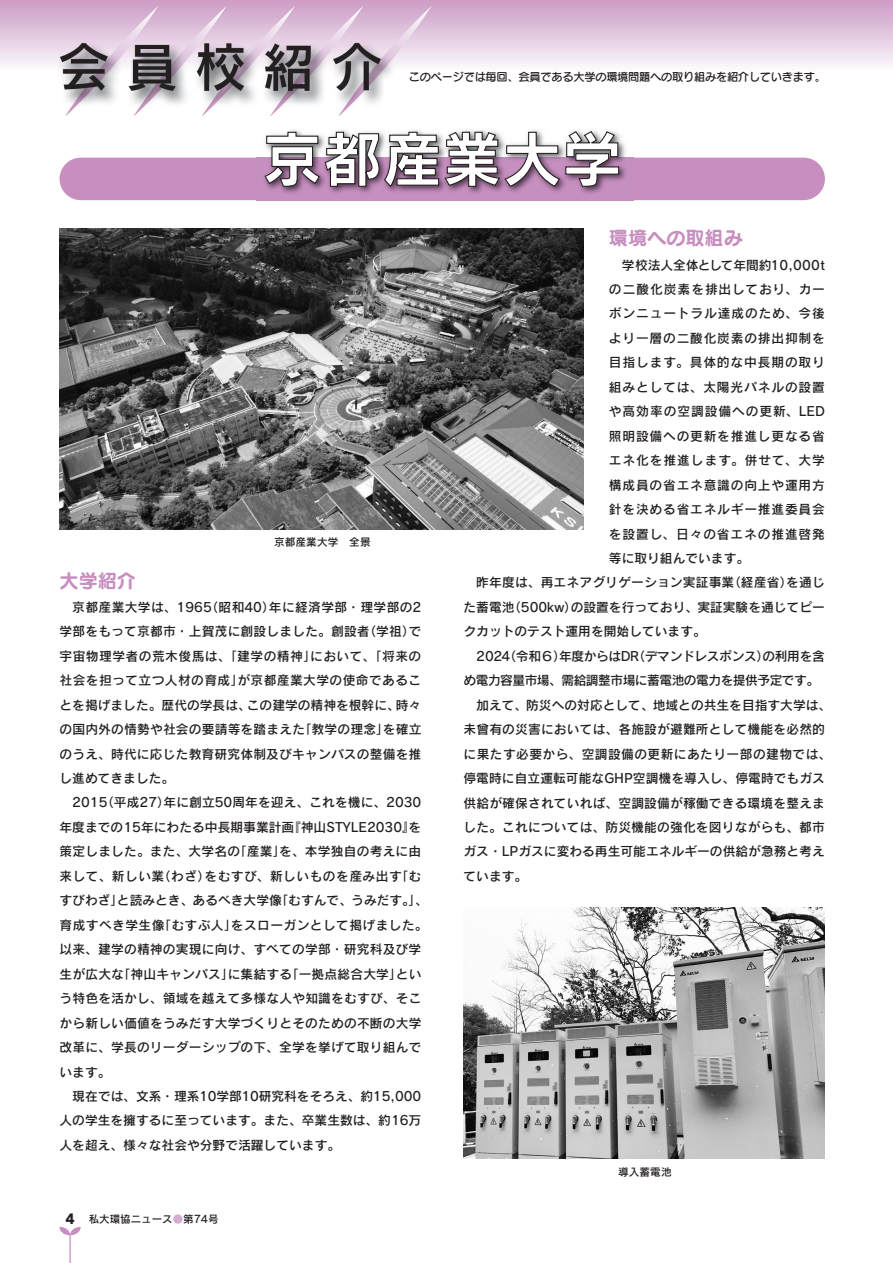
<style>
.page{position:relative;width:893px;height:1263px;background:#fff}
.page>*{position:absolute;margin:0;border:0;box-sizing:border-box;transform-origin:0 0}
.t1{font:60px "Rodin Pro B";color:#fff}
.t2{font:19.2px "Seurat Pro B";color:#c78ebf}
.t3{font:12.75px/24.5px "Rodin Pro DB";letter-spacing:.015em;color:#231f20;text-align:justify}
.t4{font:12.75px "Rodin Pro DB";letter-spacing:.065em;color:#231f20}
.t5{font:12.75px "Rodin Pro DB";letter-spacing:.06em;color:#231f20}
.t6{font:12.75px "Rodin Pro DB";letter-spacing:.075em;color:#231f20}
.t7{font:12.75px "Rodin Pro DB";letter-spacing:-.03em;color:#231f20}
.t8{font:12.75px "Rodin Pro DB";letter-spacing:-.04em;color:#231f20}
.t9{font:12.75px "Rodin Pro DB";letter-spacing:.035em;color:#231f20}
.t10{font:12.75px "Rodin Pro DB";letter-spacing:-.01em;color:#231f20}
.t11{font:12.75px "Rodin Pro DB";letter-spacing:.07em;color:#231f20}
.t12{font:11.25px "Seurat Pro DB";letter-spacing:-.025em;color:#231f20}
.t13{font:10.65px "Rodin Pro DB";letter-spacing:.01em;color:#231f20}
.t14{font:10.5px "Rodin Pro DB";color:#231f20}
.s1{font-family:"Rodin Pro EB";font-size:13.5px}
.s2{color:#d4add0}
</style>
<div class="page">
<hr style="left:69px;top:1235px;width:2px;height:28px;background:#c78ebf">
<svg style="left:60px;top:1227px;width:21px;height:8px"></svg>
<img style="left:0;top:0;width:893px;height:116px">
<div style="left:60px;top:158px;width:765px;height:42px;background:#c78ebf;border-radius:21px"></div>
<img style="left:269px;top:158px;width:357px;height:35px">
<svg style="left:264px;top:130px;width:356px;height:58px"></svg>
<img style="left:60px;top:229px;width:523px;height:300px">
<img style="left:463px;top:907px;width:362px;height:252px">
<p class="t12" style="left:409px;top:70px;width:419px">このページでは毎回、会員である大学の環境問題への取り組みを紹介していきます。</p>
<h1 class="t1" style="left:262px;top:119px;width:361px">京都産業大学</h1>
<p class="t13" style="left:274px;top:534px;width:98px">京都産業大学　全景</p>
<h2 class="t2" style="left:60px;top:567px;width:78px">大学紹介</h2>
<p class="t3" style="left:60px;top:594px;width:363px;text-indent:13px">京都産業大学は、1965（昭和40）年に経済学部・理学部の2学部をもって京都市・上賀茂に創設しました。創設者（学祖）で宇宙物理学者の荒木俊馬は、「建学の精神」において、「将来の社会を担って立つ人材の育成」が京都産業大学の使命であることを掲げました。歴代の学長は、この建学の精神を根幹に、時々の国内外の情勢や社会の要請等を踏まえた「教学の理念」を確立のうえ、時代に応じた教育研究体制及びキャンパスの整備を推し進めてきました。</p>
<p class="t3" style="left:60px;top:790px;width:370px;text-align:left;text-indent:13px">2015（平成27）年に創立50周年を迎え、これを機に、2030年度までの15年にわたる中長期事業計画『神山STYLE2030』を策定しました。また、大学名の「産業」を、本学独自の考えに由来して、新しい業（わざ）をむすび、新しいものを産み出す「むすびわざ」と読みとき、あるべき大学像「むすんで、うみだす。」、育成すべき学生像「むすぶ人」をスローガンとして掲げました。以来、建学の精神の実現に向け、すべての学部・研究科及び学生が広大な「神山キャンパス」に集結する「一拠点総合大学」という特色を活かし、領域を越えて多様な人や知識をむすび、そこから新しい価値をうみだす大学づくりとそのための不断の大学改革に、学長のリーダーシップの下、全学を挙げて取り組んでいます。</p>
<p class="t3" style="left:60px;top:1083px;width:363px;text-indent:13px">現在では、文系・理系10学部10研究科をそろえ、約15,000人の学生を擁するに至っています。また、卒業生数は、約16万人を超え、様々な社会や分野で活躍しています。</p>
<p class="t14" style="left:65px;top:1212px;width:155px"><span class="s1">4</span> 私大環協ニュース<span class="s2">●</span>第74号</p>
<h2 class="t2" style="left:609px;top:225px;width:135px">環境への取組み</h2>
<p class="t10" style="left:622px;top:256px;width:205px">学校法人全体として年間約10,000t</p>
<p class="t6" style="left:609px;top:281px;width:218px">の二酸化炭素を排出しており、カー</p>
<p class="t4" style="left:609px;top:305px;width:218px">ボンニュートラル達成のため、今後</p>
<p class="t5" style="left:609px;top:330px;width:217px">より一層の二酸化炭素の排出抑制を</p>
<p class="t4" style="left:609px;top:354px;width:218px">目指します。具体的な中長期の取り</p>
<p class="t4" style="left:609px;top:379px;width:218px">組みとしては、太陽光パネルの設置</p>
<p class="t6" style="left:609px;top:403px;width:217px">や高効率の空調設備への更新、LED</p>
<p class="t5" style="left:609px;top:427px;width:217px">照明設備への更新を推進し更なる省</p>
<p class="t11" style="left:609px;top:452px;width:218px">エネ化を推進します。併せて、大学</p>
<p class="t5" style="left:609px;top:476px;width:217px">構成員の省エネ意識の向上や運用方</p>
<p class="t5" style="left:609px;top:501px;width:217px">針を決める省エネルギー推進委員会</p>
<p class="t4" style="left:609px;top:525px;width:218px">を設置し、日々の省エネの推進啓発</p>
<p class="t3" style="left:609px;top:545px;width:142px">等に取り組んでいます。</p>
<p class="t3" style="left:476px;top:570px;width:350px">昨年度は、再エネアグリゲーション実証事業（経産省）を通じ</p>
<p class="t3" style="left:463px;top:594px;width:363px">た蓄電池（500kw）の設置を行っており、実証実験を通じてピー</p>
<p class="t3" style="left:463px;top:619px;width:244px">クカットのテスト運用を開始しています。</p>
<p class="t7" style="left:476px;top:648px;width:350px">2024（令和６）年度からはDR（デマンドレスポンス）の利用を含</p>
<p class="t8" style="left:463px;top:672px;width:357px">め電力容量市場、需給調整市場に蓄電池の電力を提供予定です。</p>
<p class="t3" style="left:476px;top:692px;width:357px">加えて、防災への対応として、地域との共生を目指す大学は、</p>
<p class="t3" style="left:463px;top:717px;width:363px">未曾有の災害においては、各施設が避難所として機能を必然的</p>
<p class="t9" style="left:463px;top:745px;width:369px">に果たす必要から、空調設備の更新にあたり一部の建物では、</p>
<p class="t3" style="left:463px;top:765px;width:363px">停電時に自立運転可能なGHP空調機を導入し、停電時でもガス</p>
<p class="t3" style="left:463px;top:790px;width:363px">供給が確保されていれば、空調設備が稼働できる環境を整えま</p>
<p class="t3" style="left:463px;top:814px;width:363px">した。これについては、防災機能の強化を図りながらも、都市</p>
<p class="t3" style="left:463px;top:839px;width:363px">ガス・LPガスに変わる再生可能エネルギーの供給が急務と考え</p>
<p class="t3" style="left:463px;top:863px;width:65px">ています。</p>
<p class="t13" style="left:618px;top:1165px;width:55px">導入蓄電池</p>
</div>
